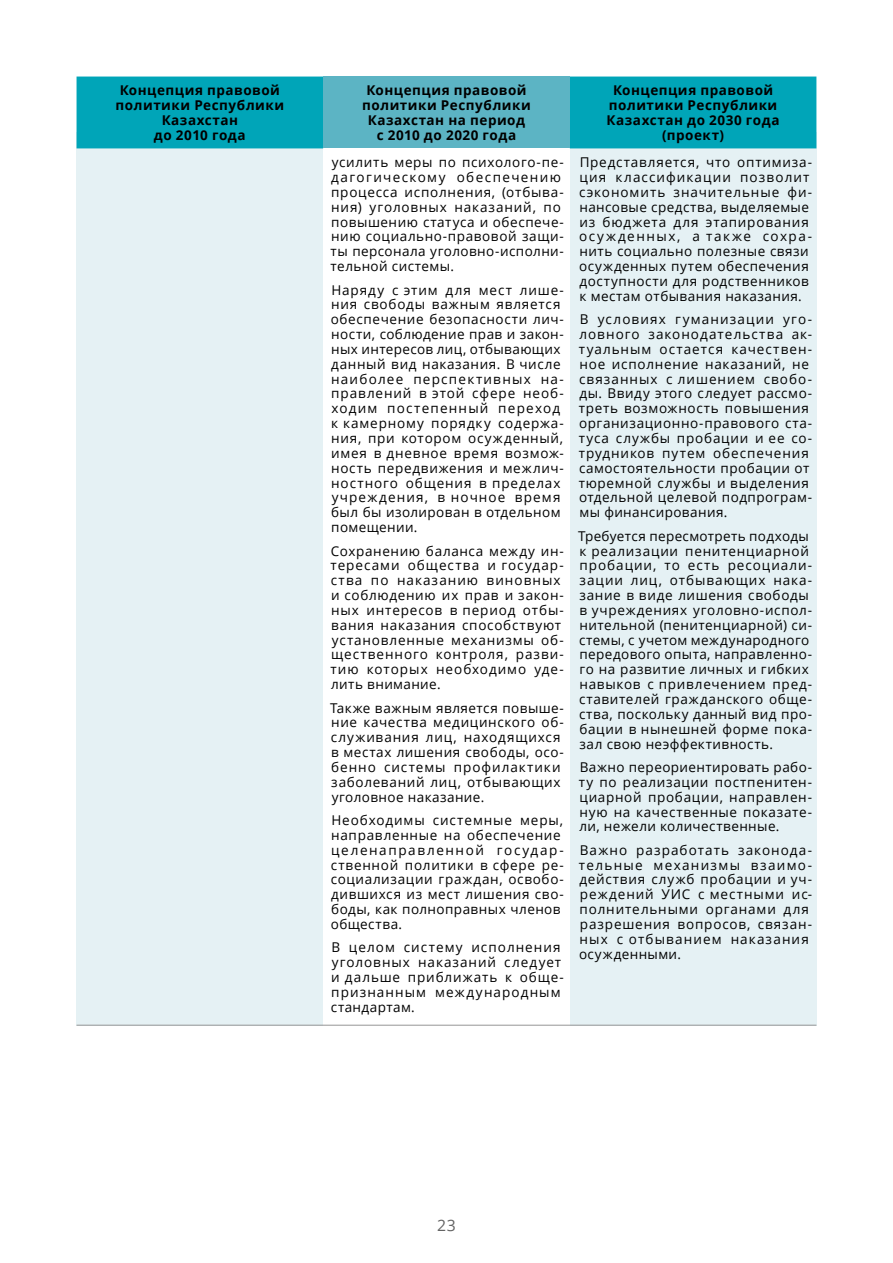
<style>
.page{position:relative;width:893px;height:1263px;background:#fff}
.page>*{position:absolute;margin:0;border:0;box-sizing:border-box;transform-origin:0 0}
.t1{font:15.75px "Open Sans";color:#636363}
.t2{font:13.5px/14.9px "Open Sans";letter-spacing:.055em;color:#000}
.t3{font:700 13.5px/14.9px "Open Sans";letter-spacing:.04em;color:#000;text-align:center}
.t4{font:13.5px/14.9px "Open Sans";letter-spacing:.075em;color:#000}
</style>
<div class="page">
<div style="left:77px;top:132px;width:246px;height:893px;background:#e5f1f4"></div>
<div style="left:570px;top:132px;width:246px;height:893px;background:#e5f1f4"></div>
<div style="left:77px;top:77px;width:739px;height:71px;background:#00a5b8"></div>
<div style="left:323px;top:77px;width:247px;height:71px;background:#5cb4c4"></div>
<hr style="left:77px;top:1025px;width:739px;height:1px;background:#959595">
<p class="t3" style="left:116px;top:83px;width:170px">Концепция правовой политики Республики<br>Казахстан<br>до 2010 года</p>
<p class="t3" style="left:362px;top:83px;width:170px">Концепция правовой политики Республики<br>Казахстан на период<br>с 2010 до 2020 года</p>
<p class="t3" style="left:607px;top:83px;width:175px">Концепция правовой политики Республики<br>Казахстан до 2030 года (проект)</p>
<p class="t2" style="left:331px;top:155px;width:235px">усилить меры по психолого-пе&shy;дагогическому обеспечению процесса исполнения, (отбыва&shy;ния) уголовных наказаний, по повышению статуса и обеспече&shy;нию социально-правовой защи&shy;ты персонала уголовно-исполни&shy;тельной системы.</p>
<p class="t2" style="left:331px;top:282px;width:235px">Наряду с этим для мест лише&shy;ния свободы важным является обеспечение безопасности лич&shy;ности, соблюдение прав и закон&shy;ных интересов лиц, отбывающих данный вид наказания. В числе наиболее перспективных на&shy;правлений в этой сфере необ&shy;ходим постепенный переход к камерному порядку содержа&shy;ния, при котором осужденный, имея в дневное время возмож&shy;ность передвижения и межлич&shy;ностного общения в пределах учреждения, в ночное время был бы изолирован в отдельном помещении.</p>
<p class="t2" style="left:331px;top:543px;width:235px">Сохранению баланса между ин&shy;тересами общества и государ&shy;ства по наказанию виновных и соблюдению их прав и закон&shy;ных интересов в период отбы&shy;вания наказания способствуют установленные механизмы об&shy;щественного контроля, разви&shy;тию которых необходимо уде&shy;лить внимание.</p>
<p class="t2" style="left:330px;top:700px;width:235px">Также важным является повыше&shy;ние качества медицинского об&shy;служивания лиц, находящихся в местах лишения свободы, осо&shy;бенно системы профилактики заболеваний лиц, отбывающих уголовное наказание.</p>
<p class="t2" style="left:331px;top:812px;width:235px">Необходимы системные меры, направленные на обеспечение целенаправленной государ&shy;ственной политики в сфере ре&shy;социализации граждан, освобо&shy;дившихся из мест лишения сво&shy;боды, как полноправных членов общества.</p>
<p class="t4" style="left:331px;top:940px;width:235px">В целом систему исполнения уголовных наказаний следует и дальше приближать к обще&shy;признанным международным стандартам.</p>
<p class="t2" style="left:579px;top:155px;width:235px">Представляется, что оптимиза&shy;ция классификации позволит сэкономить значительные фи&shy;нансовые средства, выделяемые из бюджета для этапирования осужденных, а также сохра&shy;нить социально полезные связи осужденных путем обеспечения доступности для родственников к местам отбывания наказания.</p>
<p class="t2" style="left:579px;top:312px;width:235px">В условиях гуманизации уго&shy;ловного законодательства ак&shy;туальным остается качествен&shy;ное исполнение наказаний, не связанных с лишением свобо&shy;ды. Ввиду этого следует рассмо&shy;треть возможность повышения организационно-правового ста&shy;туса службы пробации и ее со&shy;трудников путем обеспечения самостоятельности пробации от тюремной службы и выделения отдельной целевой подпрограм&shy;мы финансирования.</p>
<p class="t2" style="left:578px;top:528px;width:235px">Требуется пересмотреть подходы к реализации пенитенциарной пробации, то есть ресоциали&shy;зации лиц, отбывающих нака&shy;зание в виде лишения свободы в учреждениях уголовно-испол&shy;нительной (пенитенциарной) си&shy;стемы, с учетом международного передового опыта, направленно&shy;го на развитие личных и гибких навыков с привлечением пред&shy;ставителей гражданского обще&shy;ства, поскольку данный вид про&shy;бации в нынешней форме пока&shy;зал свою неэффективность.</p>
<p class="t2" style="left:579px;top:759px;width:235px;text-align:justify">Важно переориентировать рабо&shy;ту по реализации постпенитен&shy;циарной пробации, направлен&shy;ную на качественные показате&shy;ли, нежели количественные.</p>
<p class="t2" style="left:579px;top:842px;width:235px">Важно разработать законода&shy;тельные механизмы взаимо&shy;действия служб пробации и уч&shy;реждений УИС с местными ис&shy;полнительными органами для разрешения вопросов, связан&shy;ных с отбыванием наказания осужденными.</p>
<p class="t1" style="left:437px;top:1214px;width:20px">23</p>
</div>
